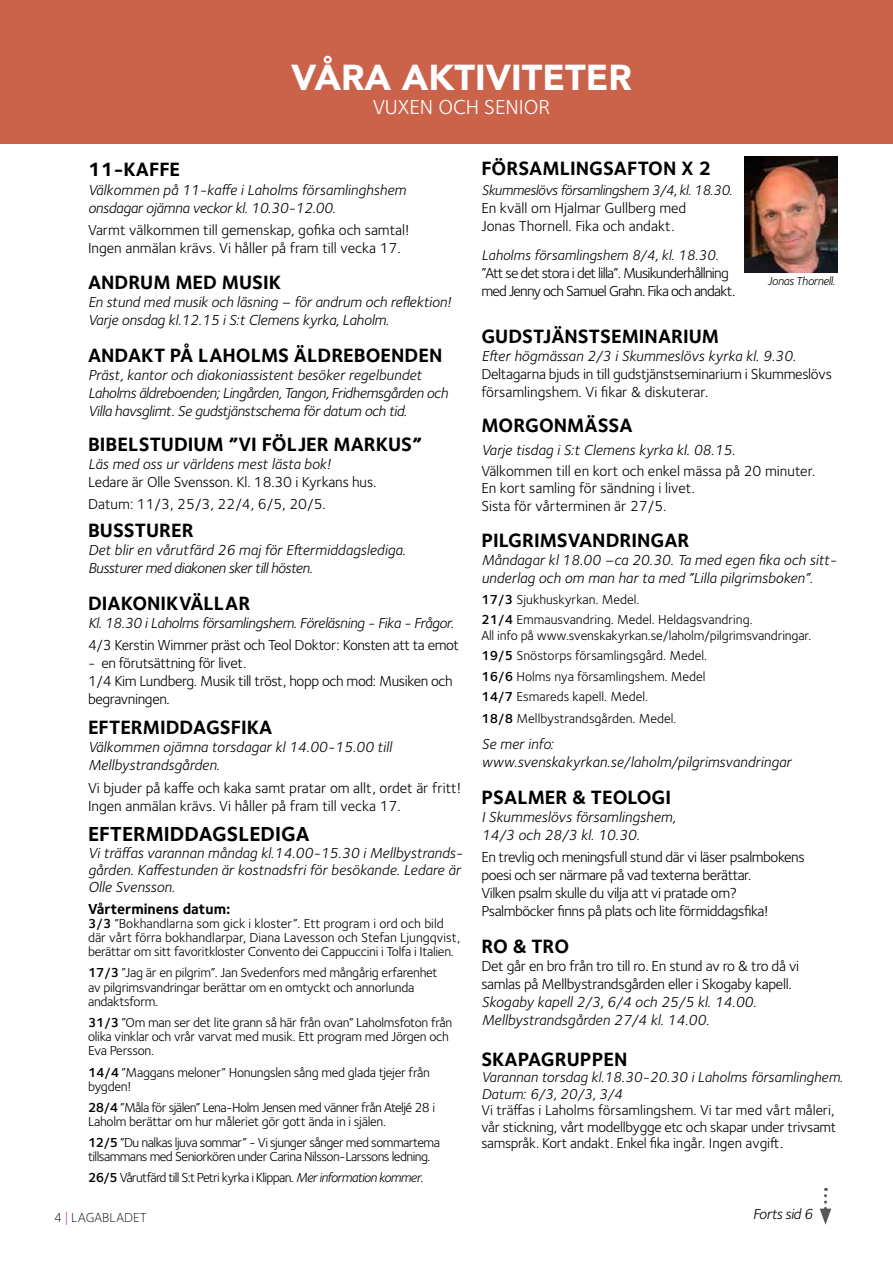
<style>
.page{position:relative;width:893px;height:1263px;background:#fff}
.page>*{position:absolute;margin:0;border:0;box-sizing:border-box;transform-origin:0 0}
.t1{font:900 36px "Avenir";color:#fff}
.t2{font:700 21px "Foundry Sterling";color:#000}
.t3{font:21px "Foundry Sterling";color:#fff}
.t4{font:700 19.95px "Foundry Sterling";color:#000}
.t5{font:italic 15px/18px "Foundry Sterling";color:#000}
.t6{font:15px/18px "Foundry Sterling";letter-spacing:-.02em;color:#000}
.t7{font:15px/18px "Foundry Sterling";color:#000}
.t8{font:italic 15px/18px "Foundry Sterling";letter-spacing:-.025em;color:#000}
.t9{font:15px/18px "Foundry Sterling";letter-spacing:-.05em;color:#000}
.t10{font:italic 15px/18px "Foundry Sterling";letter-spacing:-.02em;color:#000}
.t11{font:700 15px "Foundry Sterling";color:#000}
.t12{font:italic 15px "Foundry Sterling";letter-spacing:-.03em;color:#000}
.t13{font:14.7px/16.5px "Foundry Sterling";letter-spacing:-.02em;color:#000}
.t14{font:italic 14.7px/16.5px "Foundry Sterling";color:#000}
.t15{font:italic 14.55px "Foundry Sterling";letter-spacing:-.03em;color:#000}
.t16{font:italic 14.55px "Foundry Sterling";color:#000}
.t17{font:13.5px/20.2px "Foundry Sterling";color:#000}
.t18{font:13.5px/14.2px "Foundry Sterling";letter-spacing:-.02em;color:#000}
.t19{font:13.5px/14.2px "Foundry Sterling";letter-spacing:-.04em;color:#000}
.t20{font:13.5px "Foundry Sterling";letter-spacing:-.05em;color:#000}
.t21{font:300 13.5px "Foundry Sterling";color:#000}
.t22{font:italic 12px "Foundry Sterling";letter-spacing:-.03em;color:#000}
.s1{font-weight:600}
.s2{font-style:italic}
.s3{font-size:20.25px;color:#a71681}
</style>
<div class="page">
<div style="left:0;top:0;width:893px;height:143px;background:#cb634b"></div>
<svg style="left:820px;top:1188px;width:11px;height:37px"></svg>
<img style="left:745px;top:156px;width:92px;height:116px">
<h1 class="t1" style="left:291px;top:46px;width:342px">VÅRA AKTIVITETER</h1>
<h2 class="t3" style="left:373px;top:95px;width:179px">VUXEN OCH SENIOR</h2>
<h3 class="t4" style="left:88px;top:158px;width:94px">11-KAFFE</h3>
<p class="t5" style="left:88px;top:180px;width:320px">Välkommen på 11-kaffe i Laholms församlinghshem onsdagar ojämna veckor kl. 10.30-12.00.</p>
<p class="t7" style="left:88px;top:221px;width:323px">Varmt välkommen till gemenskap, gofika och samtal!<br>Ingen anmälan krävs. Vi håller på fram till vecka 17.</p>
<h3 class="t4" style="left:88px;top:271px;width:195px">ANDRUM MED MUSIK</h3>
<p class="t5" style="left:88px;top:293px;width:365px">En stund med musik och läsning – för andrum och reflektion!<br>Varje onsdag kl.12.15 i S:t Clemens kyrka, Laholm.</p>
<h3 class="t4" style="left:88px;top:343px;width:356px">ANDAKT PÅ LAHOLMS ÄLDREBOENDEN</h3>
<p class="t8" style="left:88px;top:366px;width:361px">Präst, kantor och diakoniassistent besöker regelbundet<br>Laholms äldreboenden; Lingården, Tangon, Fridhemsgården och<br>Villa havsglimt. Se gudstjänstschema för datum och tid.</p>
<h3 class="t4" style="left:88px;top:432px;width:336px">BIBELSTUDIUM ”VI FÖLJER MARKUS”</h3>
<p class="t5" style="left:88px;top:455px;width:244px">Läs med oss ur världens mest lästa bok!</p>
<p class="t6" style="left:88px;top:471px;width:290px;line-height:22.2px">Ledare är Olle Svensson. Kl. 18.30 i Kyrkans hus.<br>Datum: 11/3, 25/3, 22/4, 6/5, 20/5.</p>
<h3 class="t4" style="left:88px;top:518px;width:107px">BUSSTURER</h3>
<p class="t10" style="left:88px;top:541px;width:319px">Det blir en vårutfärd 26 maj för Eftermiddagslediga.<br>Bussturer med diakonen sker till hösten.</p>
<h3 class="t4" style="left:88px;top:591px;width:164px">DIAKONIKVÄLLAR</h3>
<p class="t8" style="left:88px;top:614px;width:367px">Kl. 18.30 i Laholms församlingshem. Föreläsning - Fika - Frågor.</p>
<p class="t6" style="left:88px;top:636px;width:372px">4/3 Kerstin Wimmer präst och Teol Doktor: Konsten att ta emot</p>
<p class="t6" style="left:88px;top:654px;width:366px">- en förutsättning för livet.<br>1/4 Kim Lundberg. Musik till tröst, hopp och mod: Musiken och begravningen.</p>
<h3 class="t4" style="left:88px;top:716px;width:186px">EFTERMIDDAGSFIKA</h3>
<p class="t5" style="left:88px;top:738px;width:305px">Välkommen ojämna torsdagar kl 14.00-15.00 till<br>Mellbystrandsgården.</p>
<p class="t7" style="left:88px;top:779px;width:375px">Vi bjuder på kaffe och kaka samt pratar om allt, ordet är fritt!<br>Ingen anmälan krävs. Vi håller på fram till vecka 17.</p>
<h2 class="t2" style="left:88px;top:821px;width:223px">EFTERMIDDAGSLEDIGA</h2>
<p class="t5" style="left:88px;top:844px;width:376px;line-height:17.2px">Vi träffas varannan måndag kl.14.00-15.30 i Mellbystrands&shy;gården. Kaffestunden är kostnadsfri för besökande. Ledare är<br>Olle Svensson.</p>
<p class="t11" style="left:88px;top:899px;width:144px">Vårterminens datum:</p>
<p class="t17" style="left:88px;top:916px;width:374px;line-height:14.2px"><span class="s1">3/3</span> ”Bokhandlarna som gick i kloster”. Ett program i ord och bild där vårt förra bokhandlarpar, Diana Lavesson och Stefan Ljungqvist, berättar om sitt favoritkloster Convento dei Cappuccini i Tolfa i Italien.</p>
<p class="t18" style="left:88px;top:966px;width:351px"><span class="s1">17/3</span> ”Jag är en pilgrim”. Jan Svedenfors med mångårig erfarenhet av pilgrimsvandringar berättar om en omtyckt och annorlunda andaktsform.</p>
<p class="t18" style="left:88px;top:1015px;width:366px"><span class="s1">31/3</span> ”Om man ser det lite grann så här från ovan” Laholmsfoton från olika vinklar och vrår varvat med musik. Ett program med Jörgen och<br>Eva Persson.</p>
<p class="t18" style="left:88px;top:1065px;width:343px"><span class="s1">14/4</span> ”Maggans meloner” Honungslen sång med glada tjejer från bygden!</p>
<p class="t19" style="left:88px;top:1100px;width:349px"><span class="s1">28/4</span> ”Måla för själen” Lena-Holm Jensen med vänner från Ateljé 28 i<br>Laholm berättar om hur måleriet gör gott ända in i själen.</p>
<p class="t19" style="left:88px;top:1135px;width:353px"><span class="s1">12/5</span> ”Du nalkas ljuva sommar” - Vi sjunger sånger med sommartema tillsammans med Seniorkören under Carina Nilsson-Larssons ledning.</p>
<p class="t20" style="left:88px;top:1170px;width:337px"><span class="s1">26/5</span> Vårutfärd till S:t Petri kyrka i Klippan. <span class="s2">Mer information kommer</span>.</p>
<p class="t21" style="left:54px;top:1209px;width:94px">4 <span class="s3">I</span> LAGABLADET</p>
<h3 class="t4" style="left:481px;top:157px;width:231px">FÖRSAMLINGSAFTON X 2</h3>
<p class="t15" style="left:481px;top:182px;width:253px">Skummeslövs församlingshem 3/4, kl. 18.30.</p>
<p class="t7" style="left:481px;top:200px;width:207px">En kväll om Hjalmar Gullberg med<br>Jonas Thornell. Fika och andakt.</p>
<p class="t16" style="left:481px;top:246px;width:239px">Laholms församlingshem 8/4, kl. 18.30.</p>
<p class="t9" style="left:481px;top:264px;width:256px">”Att se det stora i det lilla”. Musikunderhållning med Jenny och Samuel Grahn. Fika och andakt.</p>
<h3 class="t4" style="left:481px;top:324px;width:239px">GUDSTJÄNSTSEMINARIUM</h3>
<p class="t5" style="left:481px;top:347px;width:316px">Efter högmässan 2/3 i Skummeslövs kyrka kl. 9.30.</p>
<p class="t6" style="left:481px;top:365px;width:352px">Deltagarna bjuds in till gudstjänstseminarium i Skummeslövs församlingshem. Vi fikar &amp; diskuterar.</p>
<h3 class="t4" style="left:481px;top:413px;width:153px">MORGONMÄSSA</h3>
<p class="t5" style="left:481px;top:440px;width:256px">Varje tisdag i S:t Clemens kyrka kl. 08.15.</p>
<p class="t7" style="left:481px;top:463px;width:336px;line-height:17.2px">Välkommen till en kort och enkel mässa på 20 minuter.<br>En kort samling för sändning i livet.<br>Sista för vårterminen är 27/5.</p>
<h3 class="t4" style="left:481px;top:529px;width:210px">PILGRIMSVANDRINGAR</h3>
<p class="t5" style="left:481px;top:551px;width:357px">Måndagar kl 18.00 –ca 20.30. Ta med egen fika och sitt&shy;underlag och om man har ta med ”Lilla pilgrimsboken”.</p>
<p class="t17" style="left:481px;top:589px;width:273px"><span class="s1">17/3</span> Sjukhuskyrkan. Medel.<br><span class="s1">21/4</span> Emmausvandring. Medel. Heldagsvandring.</p>
<p class="t17" style="left:481px;top:625px;width:332px">All info på www.svenskakyrkan.se/laholm/pilgrimsvandringar.<br><span class="s1">19/5</span> Snöstorps församlingsgård. Medel.<br><span class="s1">16/6</span> Holms nya församlingshem. Medel<br><span class="s1">14/7</span> Esmareds kapell. Medel.</p>
<p class="t17" style="left:481px;top:708px;width:197px"><span class="s1">18/8</span> Mellbystrandsgården. Medel.</p>
<p class="t5" style="left:481px;top:735px;width:312px">Se mer info: www.svenskakyrkan.se/laholm/pilgrimsvandringar</p>
<h3 class="t4" style="left:481px;top:785px;width:191px">PSALMER &amp; TEOLOGI</h3>
<p class="t5" style="left:481px;top:807px;width:195px">I Skummeslövs församlingshem,<br>14/3 och 28/3 kl. 10.30.</p>
<p class="t6" style="left:481px;top:848px;width:325px">En trevlig och meningsfull stund där vi läser psalmbokens poesi och ser närmare på vad texterna berättar.<br>Vilken psalm skulle du vilja att vi pratade om?<br>Psalmböcker finns på plats och lite förmiddagsfika!</p>
<h3 class="t4" style="left:481px;top:934px;width:89px">RO &amp; TRO</h3>
<p class="t6" style="left:481px;top:957px;width:319px">Det går en bro från tro till ro. En stund av ro &amp; tro då vi samlas på Mellbystrandsgården eller i Skogaby kapell.</p>
<p class="t5" style="left:481px;top:992px;width:277px">Skogaby kapell 2/3, 6/4 och 25/5 kl. 14.00.<br>Mellbystrandsgården 27/4 kl. 14.00.</p>
<h3 class="t4" style="left:481px;top:1047px;width:148px">SKAPAGRUPPEN</h3>
<p class="t14" style="left:481px;top:1069px;width:363px">Varannan torsdag kl.18.30-20.30 i Laholms församlinghem.<br>Datum: 6/3, 20/3, 3/4</p>
<p class="t13" style="left:481px;top:1102px;width:356px">Vi träffas i Laholms församlingshem. Vi tar med vårt måleri, vår stickning, vårt modellbygge etc och skapar under trivsamt samspråk. Kort andakt. Enkel fika ingår. Ingen avgift.</p>
<p class="t22" style="left:768px;top:274px;width:69px">Jonas Thornell.</p>
<p class="t12" style="left:753px;top:1206px;width:61px">Forts sid 6</p>
</div>
